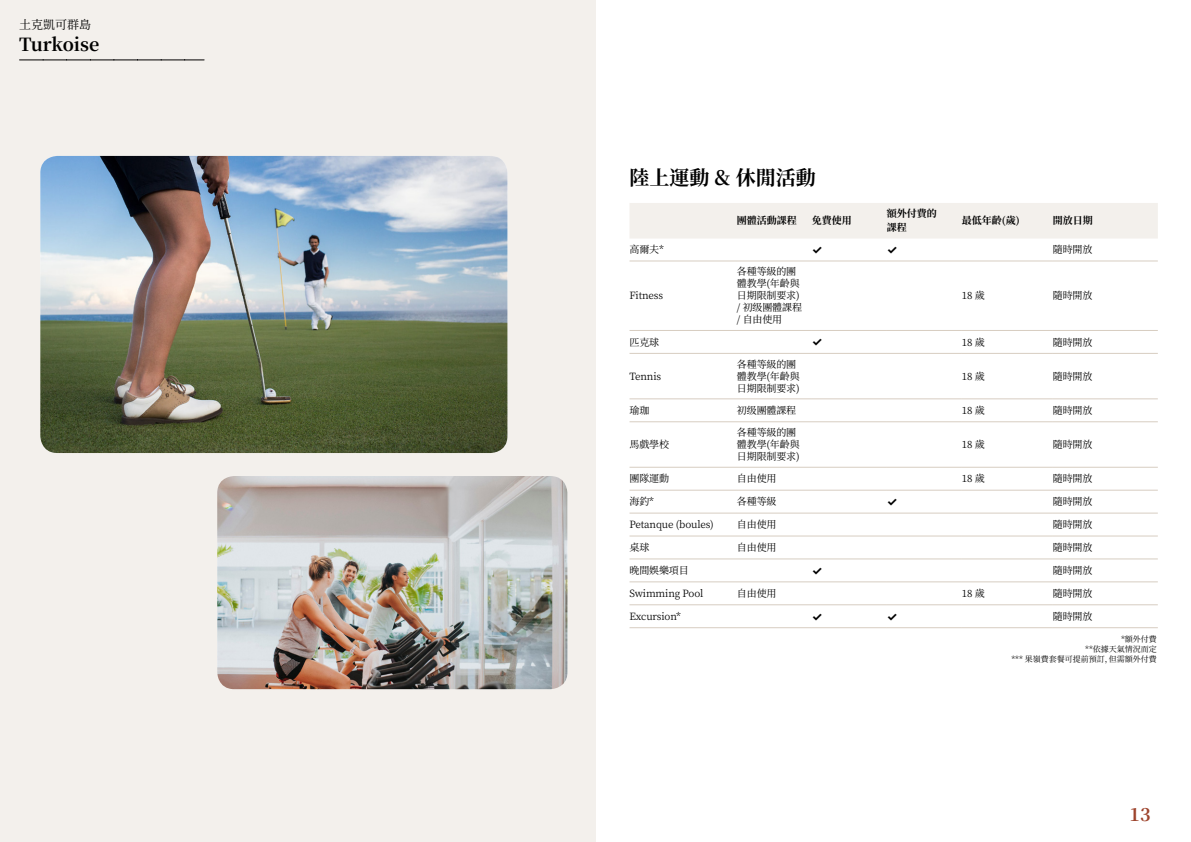
<style>
.page{position:relative;width:1191px;height:842px;background:#fff}
.page>*{position:absolute;margin:0;border:0;box-sizing:border-box;transform-origin:0 0}
.t1{font:700 20px "Noto Serif SC";color:#000}
.t2{font:700 18px "Noto Serif SC";color:#000}
.t3{font:700 18px "Noto Serif SC";color:#9d432c}
.t4{font:700 12px "Inter";color:#000}
.t5{font:12px "Noto Serif SC";color:#000}
.t6{font:10px/12px "Noto Serif SC";letter-spacing:-.015em;color:#000}
.t7{font:700 10px/14px "Noto Serif SC";color:#000}
.t8{font:8px/9.6px "Noto Serif SC";color:#000;text-align:right}
</style>
<div class="page">
<div style="left:0;top:0;width:595px;height:842px;background:#f3f0ec"></div>
<img style="left:40px;top:156px;width:467px;height:297px">
<img style="left:217px;top:476px;width:350px;height:213px">
<svg style="left:20px;top:60px;width:184px;height:1px"></svg>
<div style="left:630px;top:203px;width:527px;height:36px;background:#f3f0ec"></div>
<hr style="left:629px;top:260px;width:108px;height:1px;background:#d7cdc1">
<hr style="left:737px;top:260px;width:75px;height:1px;background:#d7cdc1">
<hr style="left:812px;top:260px;width:75px;height:1px;background:#d7cdc1">
<hr style="left:887px;top:260px;width:75px;height:1px;background:#d7cdc1">
<hr style="left:962px;top:260px;width:91px;height:1px;background:#d7cdc1">
<hr style="left:1053px;top:260px;width:104px;height:1px;background:#d7cdc1">
<hr style="left:629px;top:330px;width:108px;height:1px;background:#d7cdc1">
<hr style="left:737px;top:330px;width:75px;height:1px;background:#d7cdc1">
<hr style="left:812px;top:330px;width:75px;height:1px;background:#d7cdc1">
<hr style="left:887px;top:330px;width:75px;height:1px;background:#d7cdc1">
<hr style="left:962px;top:330px;width:91px;height:1px;background:#d7cdc1">
<hr style="left:1053px;top:330px;width:104px;height:1px;background:#d7cdc1">
<hr style="left:629px;top:353px;width:108px;height:1px;background:#d7cdc1">
<hr style="left:737px;top:353px;width:75px;height:1px;background:#d7cdc1">
<hr style="left:812px;top:353px;width:75px;height:1px;background:#d7cdc1">
<hr style="left:887px;top:353px;width:75px;height:1px;background:#d7cdc1">
<hr style="left:962px;top:353px;width:91px;height:1px;background:#d7cdc1">
<hr style="left:1053px;top:353px;width:104px;height:1px;background:#d7cdc1">
<hr style="left:629px;top:398px;width:108px;height:1px;background:#d7cdc1">
<hr style="left:737px;top:398px;width:75px;height:1px;background:#d7cdc1">
<hr style="left:812px;top:398px;width:75px;height:1px;background:#d7cdc1">
<hr style="left:887px;top:398px;width:75px;height:1px;background:#d7cdc1">
<hr style="left:962px;top:398px;width:91px;height:1px;background:#d7cdc1">
<hr style="left:1053px;top:398px;width:104px;height:1px;background:#d7cdc1">
<hr style="left:629px;top:421px;width:108px;height:1px;background:#d7cdc1">
<hr style="left:737px;top:421px;width:75px;height:1px;background:#d7cdc1">
<hr style="left:812px;top:421px;width:75px;height:1px;background:#d7cdc1">
<hr style="left:887px;top:421px;width:75px;height:1px;background:#d7cdc1">
<hr style="left:962px;top:421px;width:91px;height:1px;background:#d7cdc1">
<hr style="left:1053px;top:421px;width:104px;height:1px;background:#d7cdc1">
<hr style="left:629px;top:467px;width:108px;height:1px;background:#d7cdc1">
<hr style="left:737px;top:467px;width:75px;height:1px;background:#d7cdc1">
<hr style="left:812px;top:467px;width:75px;height:1px;background:#d7cdc1">
<hr style="left:887px;top:467px;width:75px;height:1px;background:#d7cdc1">
<hr style="left:962px;top:467px;width:91px;height:1px;background:#d7cdc1">
<hr style="left:1053px;top:467px;width:104px;height:1px;background:#d7cdc1">
<hr style="left:629px;top:490px;width:108px;height:1px;background:#d7cdc1">
<hr style="left:737px;top:490px;width:75px;height:1px;background:#d7cdc1">
<hr style="left:812px;top:490px;width:75px;height:1px;background:#d7cdc1">
<hr style="left:887px;top:490px;width:75px;height:1px;background:#d7cdc1">
<hr style="left:962px;top:490px;width:91px;height:1px;background:#d7cdc1">
<hr style="left:1053px;top:490px;width:104px;height:1px;background:#d7cdc1">
<hr style="left:629px;top:513px;width:108px;height:1px;background:#d7cdc1">
<hr style="left:737px;top:513px;width:75px;height:1px;background:#d7cdc1">
<hr style="left:812px;top:513px;width:75px;height:1px;background:#d7cdc1">
<hr style="left:887px;top:513px;width:75px;height:1px;background:#d7cdc1">
<hr style="left:962px;top:513px;width:91px;height:1px;background:#d7cdc1">
<hr style="left:1053px;top:513px;width:104px;height:1px;background:#d7cdc1">
<hr style="left:629px;top:535px;width:108px;height:1px;background:#d7cdc1">
<hr style="left:737px;top:535px;width:75px;height:1px;background:#d7cdc1">
<hr style="left:812px;top:535px;width:75px;height:1px;background:#d7cdc1">
<hr style="left:887px;top:535px;width:75px;height:1px;background:#d7cdc1">
<hr style="left:962px;top:535px;width:91px;height:1px;background:#d7cdc1">
<hr style="left:1053px;top:535px;width:104px;height:1px;background:#d7cdc1">
<hr style="left:629px;top:558px;width:108px;height:1px;background:#d7cdc1">
<hr style="left:737px;top:558px;width:75px;height:1px;background:#d7cdc1">
<hr style="left:812px;top:558px;width:75px;height:1px;background:#d7cdc1">
<hr style="left:887px;top:558px;width:75px;height:1px;background:#d7cdc1">
<hr style="left:962px;top:558px;width:91px;height:1px;background:#d7cdc1">
<hr style="left:1053px;top:558px;width:104px;height:1px;background:#d7cdc1">
<hr style="left:629px;top:581px;width:108px;height:1px;background:#d7cdc1">
<hr style="left:737px;top:581px;width:75px;height:1px;background:#d7cdc1">
<hr style="left:812px;top:581px;width:75px;height:1px;background:#d7cdc1">
<hr style="left:887px;top:581px;width:75px;height:1px;background:#d7cdc1">
<hr style="left:962px;top:581px;width:91px;height:1px;background:#d7cdc1">
<hr style="left:1053px;top:581px;width:104px;height:1px;background:#d7cdc1">
<hr style="left:629px;top:604px;width:108px;height:1px;background:#d7cdc1">
<hr style="left:737px;top:604px;width:75px;height:1px;background:#d7cdc1">
<hr style="left:812px;top:604px;width:75px;height:1px;background:#d7cdc1">
<hr style="left:887px;top:604px;width:75px;height:1px;background:#d7cdc1">
<hr style="left:962px;top:604px;width:91px;height:1px;background:#d7cdc1">
<hr style="left:1053px;top:604px;width:104px;height:1px;background:#d7cdc1">
<hr style="left:629px;top:627px;width:108px;height:1px;background:#d7cdc1">
<hr style="left:737px;top:627px;width:75px;height:1px;background:#d7cdc1">
<hr style="left:812px;top:627px;width:75px;height:1px;background:#d7cdc1">
<hr style="left:887px;top:627px;width:75px;height:1px;background:#d7cdc1">
<hr style="left:962px;top:627px;width:91px;height:1px;background:#d7cdc1">
<hr style="left:1053px;top:627px;width:104px;height:1px;background:#d7cdc1">
<p class="t5" style="left:19px;top:17px;width:74px">土克凱可群島</p>
<h2 class="t2" style="left:19px;top:34px;width:82px">Turkoise</h2>
<h1 class="t1" style="left:629px;top:166px;width:188px">陸上運動 &amp; 休閒活動</h1>
<p class="t7" style="left:737px;top:214px;width:61px">團體活動課程</p>
<p class="t7" style="left:812px;top:214px;width:41px">免費使用</p>
<p class="t7" style="left:887px;top:207px;width:51px">額外付費的課程</p>
<p class="t7" style="left:962px;top:214px;width:59px">最低年齡(歲)</p>
<p class="t7" style="left:1053px;top:214px;width:41px">開放日期</p>
<p class="t6" style="left:629px;top:244px;width:36px">高爾夫*</p>
<p class="t4" style="left:812px;top:241px;width:12px">✓</p>
<p class="t4" style="left:887px;top:241px;width:12px">✓</p>
<p class="t6" style="left:1053px;top:244px;width:41px">隨時開放</p>
<p class="t6" style="left:629px;top:290px;width:35px">Fitness</p>
<p class="t6" style="left:737px;top:266px;width:67px">各種等級的團體教學(年齡與日期限制要求) / 初级團體課程/ 自由使用</p>
<p class="t6" style="left:962px;top:290px;width:24px">18 歲</p>
<p class="t6" style="left:1053px;top:290px;width:41px">隨時開放</p>
<p class="t6" style="left:629px;top:336px;width:31px">匹克球</p>
<p class="t4" style="left:812px;top:333px;width:12px">✓</p>
<p class="t6" style="left:962px;top:336px;width:24px">18 歲</p>
<p class="t6" style="left:1053px;top:336px;width:41px">隨時開放</p>
<p class="t6" style="left:629px;top:370px;width:33px">Tennis</p>
<p class="t6" style="left:737px;top:358px;width:64px">各種等級的團體教學(年齡與日期限制要求)</p>
<p class="t6" style="left:962px;top:370px;width:24px">18 歲</p>
<p class="t6" style="left:1053px;top:370px;width:41px">隨時開放</p>
<p class="t6" style="left:629px;top:404px;width:21px">瑜珈</p>
<p class="t6" style="left:737px;top:404px;width:61px">初级團體課程</p>
<p class="t6" style="left:962px;top:404px;width:24px">18 歲</p>
<p class="t6" style="left:1053px;top:404px;width:41px">隨時開放</p>
<p class="t6" style="left:629px;top:439px;width:41px">馬戲學校</p>
<p class="t6" style="left:737px;top:427px;width:64px">各種等級的團體教學(年齡與日期限制要求)</p>
<p class="t6" style="left:962px;top:439px;width:24px">18 歲</p>
<p class="t6" style="left:1053px;top:439px;width:41px">隨時開放</p>
<p class="t6" style="left:629px;top:473px;width:41px">團隊運動</p>
<p class="t6" style="left:737px;top:473px;width:41px">自由使用</p>
<p class="t6" style="left:962px;top:473px;width:24px">18 歲</p>
<p class="t6" style="left:1053px;top:473px;width:41px">隨時開放</p>
<p class="t6" style="left:629px;top:496px;width:26px">海釣*</p>
<p class="t6" style="left:737px;top:496px;width:41px">各種等級</p>
<p class="t4" style="left:887px;top:493px;width:12px">✓</p>
<p class="t6" style="left:1053px;top:496px;width:41px">隨時開放</p>
<p class="t6" style="left:629px;top:519px;width:86px">Petanque (boules)</p>
<p class="t6" style="left:737px;top:519px;width:41px">自由使用</p>
<p class="t6" style="left:1053px;top:519px;width:41px">隨時開放</p>
<p class="t6" style="left:629px;top:542px;width:21px">桌球</p>
<p class="t6" style="left:737px;top:542px;width:41px">自由使用</p>
<p class="t6" style="left:1053px;top:542px;width:41px">隨時開放</p>
<p class="t6" style="left:629px;top:565px;width:61px">晚間娛樂項目</p>
<p class="t4" style="left:812px;top:562px;width:12px">✓</p>
<p class="t6" style="left:1053px;top:565px;width:41px">隨時開放</p>
<p class="t6" style="left:629px;top:587px;width:75px">Swimming Pool</p>
<p class="t6" style="left:737px;top:587px;width:41px">自由使用</p>
<p class="t6" style="left:962px;top:587px;width:24px">18 歲</p>
<p class="t6" style="left:1053px;top:587px;width:41px">隨時開放</p>
<p class="t6" style="left:629px;top:610px;width:53px">Excursion*</p>
<p class="t4" style="left:812px;top:607px;width:12px">✓</p>
<p class="t4" style="left:887px;top:607px;width:12px">✓</p>
<p class="t6" style="left:1053px;top:610px;width:41px">隨時開放</p>
<p class="t8" style="left:1011px;top:635px;width:147px">*額外付費<br>**依據天氣情況而定<br>*** 果嶺費套餐可提前預訂，但需額外付費</p>
<h2 class="t3" style="left:1129px;top:804px;width:23px">13</h2>
</div>
